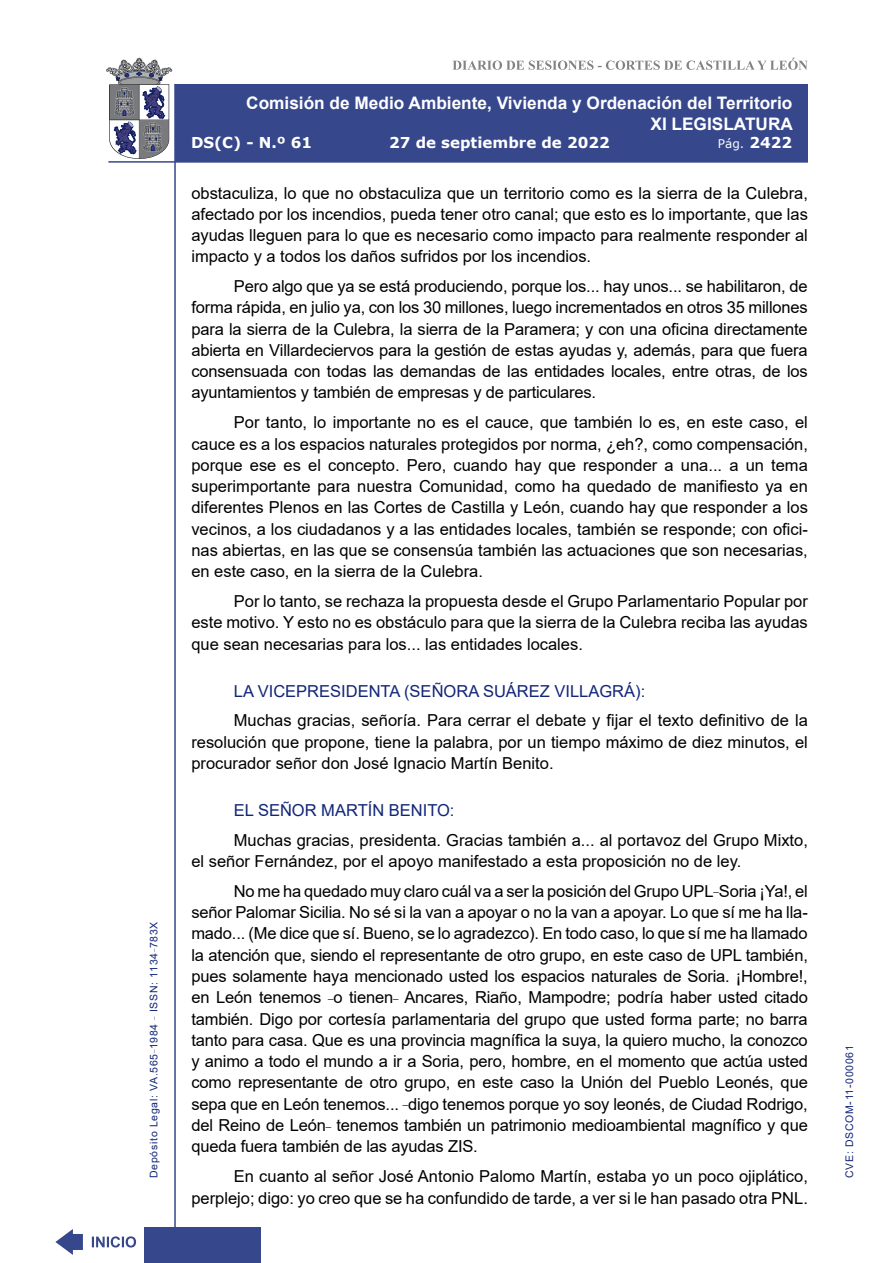
<style>
.page{position:relative;width:893px;height:1263px;background:#fff}
.page>*{position:absolute;margin:0;border:0;box-sizing:border-box;transform-origin:0 0}
.t1{font:700 17.25px/20.7px "Arial";color:#fff;text-align:right}
.t2{font:16.5px/21.3px "Arial";color:#000;text-align:justify}
.Orador{font:16.5px "Arial";color:#122678}
.t3{font:700 15px "Verdana";color:#fff}
.t4{font:12px "Verdana";color:#fff}
.t5{font:10.5px "Arial";letter-spacing:.065em;color:#122678}
.s1{font-weight:700;font-size:15px}
</style>
<div class="page">
<svg style="left:452px;top:58px;width:356px;height:12px"></svg>
<hr style="left:174px;top:84px;width:2px;height:1179px;background:#36478c">
<div style="left:144px;top:1227px;width:117px;height:36px;background:#36478c"></div>
<div style="left:175px;top:84px;width:633px;height:78px;background:#36478c"></div>
<hr style="left:108px;top:161px;width:700px;height:2px;background:#36478c">
<svg style="left:92px;top:1236px;width:44px;height:11px"></svg>
<svg style="left:55px;top:1229px;width:28px;height:26px"></svg>
<svg style="left:106px;top:58px;width:66px;height:101px"></svg>
<p class="t5" style="left:146px;top:1178px;width:258px;rotate:-90deg">Depósito Legal: VA.565<sup>_</sup>1984 <sup>_</sup> ISSN: 1134<sup>_</sup>783X</p>
<p class="t1" style="left:246px;top:93px;width:548px">Comisión de Medio Ambiente, Vivienda y Ordenación del Territorio<br>XI LEGISLATURA</p>
<p class="t3" style="left:191px;top:132px;width:123px">DS(C) - N.º 61</p>
<p class="t3" style="left:389px;top:132px;width:222px">27 de septiembre de 2022</p>
<p class="t4" style="left:718px;top:135px;width:76px">Pág. <span class="s1">2422</span></p>
<p class="t2" style="left:191px;top:183px;width:618px">obstaculiza, lo que no obstaculiza que un territorio como es la sierra de la Culebra, afectado por los incendios, pueda tener otro canal; que esto es lo importante, que las ayudas lleguen para lo que es necesario como impacto para realmente responder al impacto y a todos los daños sufridos por los incendios.</p>
<p class="t2" style="left:191px;top:275px;width:618px;text-indent:43px">Pero algo que ya se está produciendo, porque los... hay unos... se habilitaron, de forma rápida, en julio ya, con los 30 millones, luego incrementados en otros 35 millones para la sierra de la Culebra, la sierra de la Paramera; y con una oficina directamente abierta en Villardeciervos para la gestión de estas ayudas y, además, para que fuera consensuada con todas las demandas de las entidades locales, entre otras, de los ayuntamientos y también de empresas y de particulares.</p>
<p class="t2" style="left:191px;top:412px;width:618px;text-indent:43px">Por tanto, lo importante no es el cauce, que también lo es, en este caso, el cauce es a los espacios naturales protegidos por norma, ¿eh?, como compensación, porque ese es el concepto. Pero, cuando hay que responder a una... a un tema superimportante para nuestra Comunidad, como ha quedado de manifiesto ya en diferentes Plenos en las Cortes de Castilla y León, cuando hay que responder a los vecinos, a los ciudadanos y a las entidades locales, también se responde; con ofici&shy;nas abiertas, en las que se consensúa también las actuaciones que son necesarias, en este caso, en la sierra de la Culebra.</p>
<p class="t2" style="left:191px;top:591px;width:618px;text-indent:43px">Por lo tanto, se rechaza la propuesta desde el Grupo Parlamentario Popular por este motivo. Y esto no es obstáculo para que la sierra de la Culebra reciba las ayudas que sean necesarias para los... las entidades locales.</p>
<p class="Orador" style="left:234px;top:679px;width:413px">LA VICEPRESIDENTA (SEÑORA SUÁREZ VILLAGRÁ):</p>
<p class="t2" style="left:191px;top:710px;width:618px;text-indent:43px">Muchas gracias, señoría. Para cerrar el debate y fijar el texto definitivo de la resolución que propone, tiene la palabra, por un tiempo máximo de diez minutos, el procurador señor don José Ignacio Martín Benito.</p>
<p class="Orador" style="left:234px;top:799px;width:222px">EL SEÑOR MARTÍN BENITO:</p>
<p class="t2" style="left:191px;top:829px;width:618px;text-indent:43px">Muchas gracias, presidenta. Gracias también a... al portavoz del Grupo Mixto, el señor Fernández, por el apoyo manifestado a esta proposición no de ley.</p>
<p class="t2" style="left:191px;top:880px;width:618px;text-indent:43px">No me ha quedado muy claro cuál va a ser la posición del Grupo UPL<sup>_</sup>Soria ¡Ya!, el señor Palomar Sicilia. No sé si la van a apoyar o no la van a apoyar. Lo que sí me ha lla&shy;mado... (Me dice que sí. Bueno, se lo agradezco). En todo caso, lo que sí me ha llamado la atención que, siendo el representante de otro grupo, en este caso de UPL también, pues solamente haya mencionado usted los espacios naturales de Soria. ¡Hombre!, en León tenemos <sup>_</sup>o tienen<sup>_</sup> Ancares, Riaño, Mampodre; podría haber usted citado también. Digo por cortesía parlamentaria del grupo que usted forma parte; no barra tanto para casa. Que es una provincia magnífica la suya, la quiero mucho, la conozco y animo a todo el mundo a ir a Soria, pero, hombre, en el momento que actúa usted como representante de otro grupo, en este caso la Unión del Pueblo Leonés, que sepa que en León tenemos... <sup>_</sup>digo tenemos porque yo soy leonés, de Ciudad Rodrigo, del Reino de León<sup>_</sup> tenemos también un patrimonio medioambiental magnífico y que queda fuera también de las ayudas ZIS.</p>
<p class="t2" style="left:191px;top:1166px;width:618px;text-align:right">En cuanto al señor José Antonio Palomo Martín, estaba yo un poco ojiplático, perplejo; digo: yo creo que se ha confundido de tarde, a ver si le han pasado otra PNL.</p>
<p class="t5" style="left:842px;top:1178px;width:134px;rotate:-90deg">CVE: DSCOM-11-000061</p>
</div>
